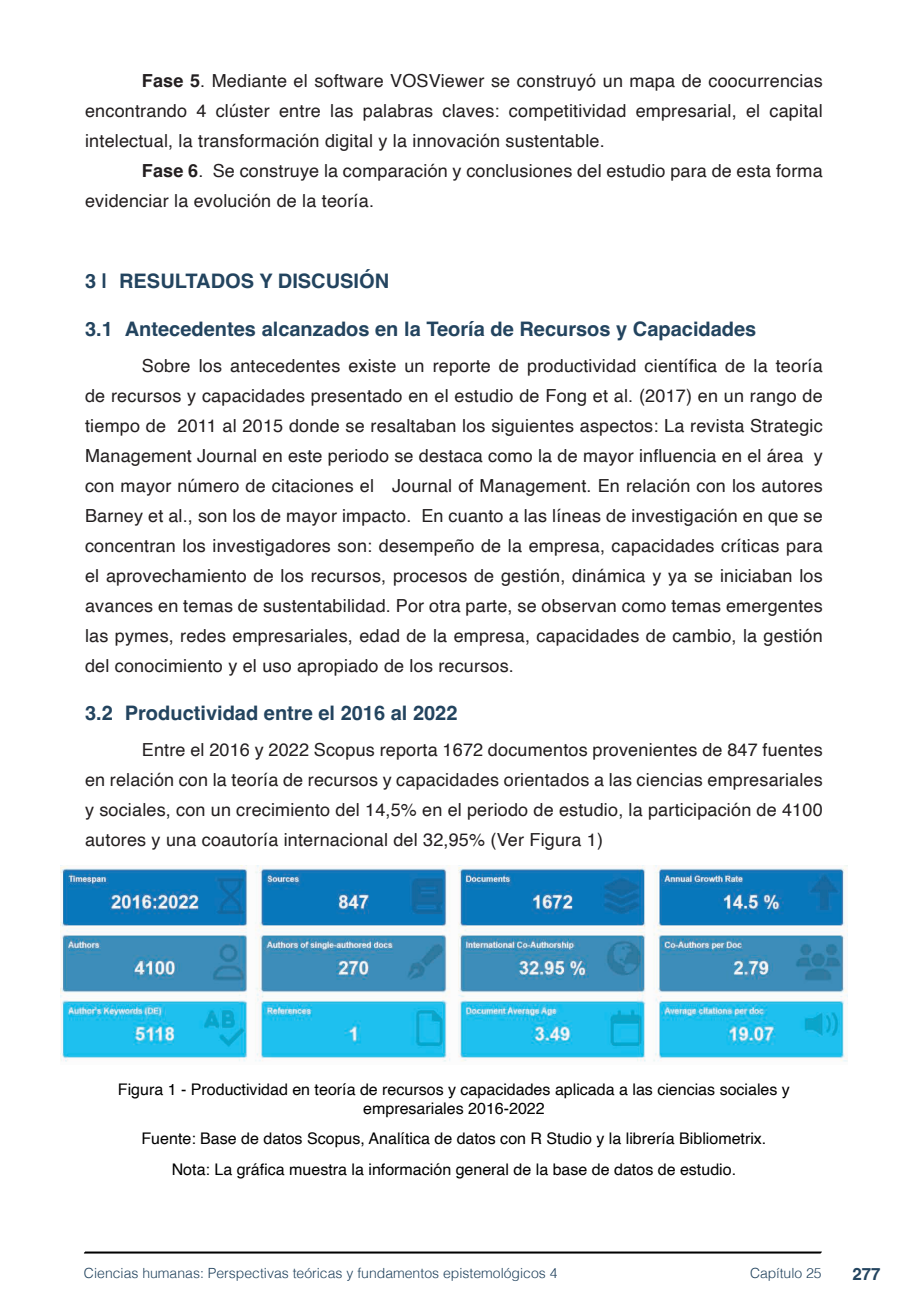
<style>
.page{position:relative;width:908px;height:1304px;background:#fff}
.page>*{position:absolute;margin:0;border:0;box-sizing:border-box;transform-origin:0 0}
.t1{font:700 20px "Helvetica";color:#23445f}
.t2{font:18px/30px "Helvetica";letter-spacing:.01em;color:#231f20;text-align:justify}
.t3{font:700 16.8px "Helvetica";color:#23445f}
.t4{font:16px/19.2px "Helvetica";color:#000;text-align:center}
.t5{font:300 14px "Helvetica";color:#23445f}
.s1{font-weight:700}
</style>
<div class="page">
<svg style="left:84px;top:1251px;width:737px;height:3px;background:#515151"></svg>
<img style="left:60px;top:866px;width:787px;height:196px">
<p class="t2" style="left:85px;top:66px;width:738px;text-indent:57px"><span class="s1">Fase 5</span>. Mediante el software VOSViewer se construyó un mapa de coocurrencias encontrando 4 clúster entre las palabras claves: competitividad empresarial, el capital intelectual, la transformación digital y la innovación sustentable.</p>
<p class="t2" style="left:85px;top:156px;width:738px;text-indent:57px"><span class="s1">Fase 6</span>. Se construye la comparación y conclusiones del estudio para de esta forma evidenciar la evolución de la teoría.</p>
<p class="t1" style="left:85px;top:269px;width:305px">3 | RESULTADOS Y DISCUSIÓN</p>
<p class="t1" style="left:85px;top:317px;width:672px">3.1 Antecedentes alcanzados en la Teoría de Recursos y Capacidades</p>
<p class="t2" style="left:85px;top:351px;width:738px;text-indent:57px">Sobre los antecedentes existe un reporte de productividad científica de la teoría de recursos y capacidades presentado en el estudio de Fong et al. (2017) en un rango de tiempo de 2011 al 2015 donde se resaltaban los siguientes aspectos: La revista Strategic Management Journal en este periodo se destaca como la de mayor influencia en el área y con mayor número de citaciones el Journal of Management. En relación con los autores Barney et al., son los de mayor impacto. En cuanto a las líneas de investigación en que se concentran los investigadores son: desempeño de la empresa, capacidades críticas para el aprovechamiento de los recursos, procesos de gestión, dinámica y ya se iniciaban los avances en temas de sustentabilidad. Por otra parte, se observan como temas emergentes las pymes, redes empresariales, edad de la empresa, capacidades de cambio, la gestión del conocimiento y el uso apropiado de los recursos.</p>
<p class="t1" style="left:85px;top:701px;width:374px">3.2 Productividad entre el 2016 al 2022</p>
<p class="t2" style="left:85px;top:735px;width:738px;text-indent:57px">Entre el 2016 y 2022 Scopus reporta 1672 documentos provenientes de 847 fuentes en relación con la teoría de recursos y capacidades orientados a las ciencias empresariales y sociales, con un crecimiento del 14,5% en el periodo de estudio, la participación de 4100 autores y una coautoría internacional del 32,95% (Ver Figura 1)</p>
<p class="t4" style="left:118px;top:1080px;width:673px">Figura 1 - Productividad en teoría de recursos y capacidades aplicada a las ciencias sociales y empresariales 2016-2022</p>
<p class="t4" style="left:141px;top:1124px;width:626px;line-height:30.6px">Fuente: Base de datos Scopus, Analítica de datos con R Studio y la librería Bibliometrix.<br>Nota: La gráfica muestra la información general de la base de datos de estudio.</p>
<p class="t5" style="left:84px;top:1261px;width:475px">Ciencias humanas: Perspectivas teóricas y fundamentos epistemológicos 4</p>
<p class="t5" style="left:749px;top:1261px;width:73px">Capítulo 25</p>
<p class="t3" style="left:851px;top:1264px;width:30px">277</p>
</div>
